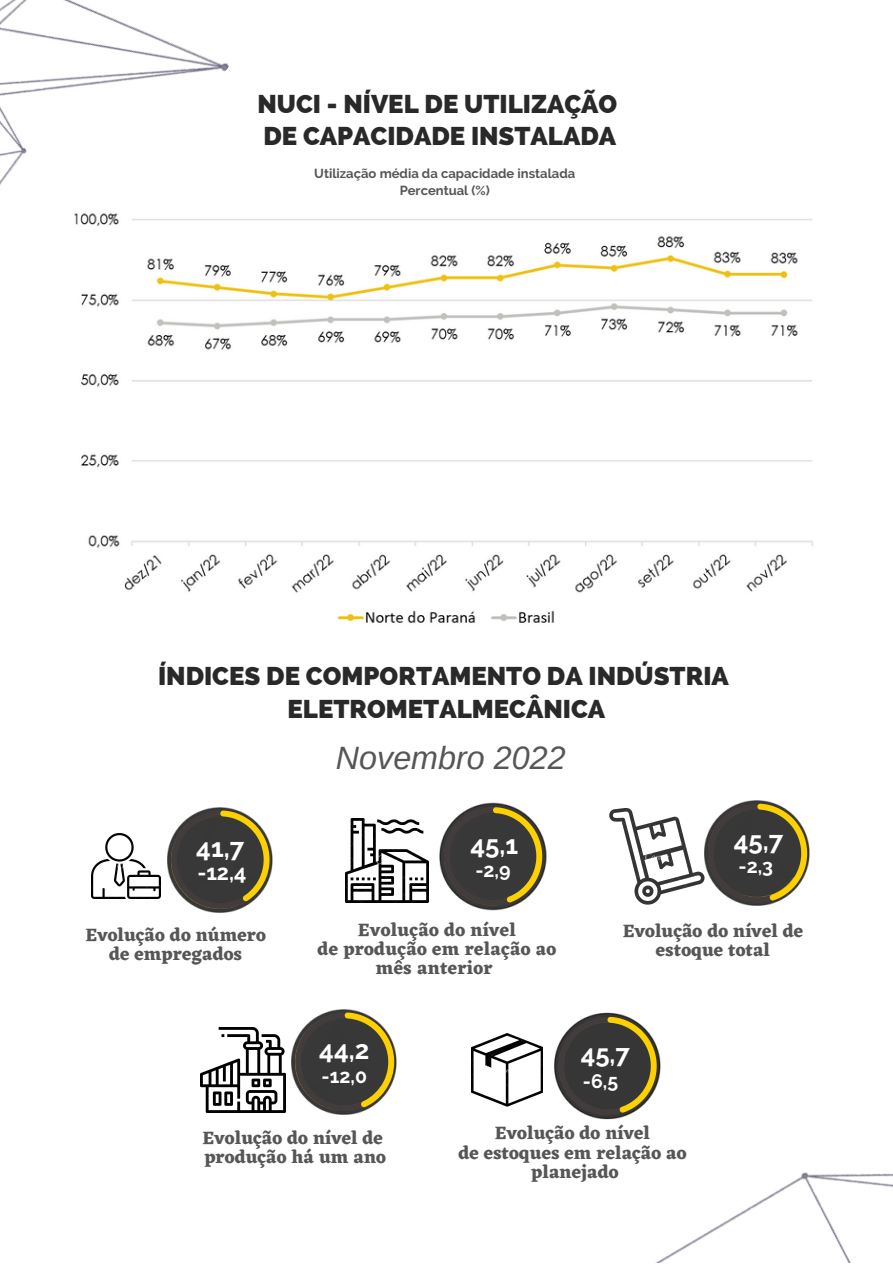
<style>
.page{position:relative;width:893px;height:1264px;background:#fff}
.page>*{position:absolute;margin:0;border:0;box-sizing:border-box;transform-origin:0 0}
.t1{font:italic 32.25px "Arimo";color:#565656}
.t2{font:800 25.8px/32.5px "Raleway";color:#2a2929}
.t3{font:700 25.8px "Raleway";color:#fff}
.t4{font:700 25.65px "Raleway";color:#fff}
.t5{font:700 21.6px "Raleway";color:#fff}
.t6{font:700 19.5px "Raleway";color:#fff}
.t7{font:700 19.35px "Raleway";color:#fff}
.t8{font:700 18.6px/19px "Eczar";color:#565656;text-align:center}
.t9{font:700 18.3px "Raleway";color:#fff}
.t10{font:700 13.05px/17.4px "Raleway";color:#565656;text-align:center}
</style>
<div class="page">
<img style="left:0;top:0;width:229px;height:185px">
<img style="left:644px;top:904px;width:248px;height:358px">
<img style="left:345px;top:818px;width:83px;height:84px">
<img style="left:471px;top:1033px;width:60px;height:73px">
<img style="left:91px;top:833px;width:69px;height:65px">
<img style="left:167px;top:807px;width:106px;height:106px">
<img style="left:439px;top:802px;width:108px;height:109px">
<img style="left:531px;top:1001px;width:138px;height:121px">
<img style="left:201px;top:1027px;width:84px;height:85px">
<img style="left:292px;top:1009px;width:105px;height:106px">
<svg style="left:295px;top:1012px;width:99px;height:99px"></svg>
<svg style="left:171px;top:810px;width:98px;height:98px"></svg>
<svg style="left:444px;top:807px;width:98px;height:98px"></svg>
<svg style="left:558px;top:1016px;width:98px;height:99px"></svg>
<img style="left:704px;top:800px;width:132px;height:134px">
<img style="left:609px;top:808px;width:96px;height:96px">
<svg style="left:707px;top:803px;width:100px;height:100px"></svg>
<img style="left:74px;top:213px;width:739px;height:410px">
<h2 class="t2" style="left:257px;top:87px;width:361px">NUCI - NÍVEL DE UTILIZAÇÃO<br>DE CAPACIDADE INSTALADA</h2>
<p class="t10" style="left:314px;top:164px;width:262px">Utilização média da capacidade instalada<br>Percentual (%)</p>
<h2 class="t2" style="left:158px;top:659px;width:572px;text-align:center">ÍNDICES DE COMPORTAMENTO DA INDÚSTRIA<br>ELETROMETALMECÂNICA</h2>
<h1 class="t1" style="left:336px;top:739px;width:231px">Novembro 2022</h1>
<h2 class="t3" style="left:196px;top:832px;width:49px">41,7</h2>
<p class="t5" style="left:197px;top:859px;width:51px">-12,4</p>
<p class="t8" style="left:85px;top:924px;width:182px">Evolução do número de empregados</p>
<h2 class="t3" style="left:470px;top:829px;width:49px">45,1</h2>
<p class="t6" style="left:475px;top:859px;width:37px">-2,9</p>
<p class="t8" style="left:317px;top:920px;width:240px">Evolução do nível<br>de produção em relação ao mês anterior</p>
<h2 class="t3" style="left:733px;top:825px;width:51px">45,7</h2>
<p class="t6" style="left:738px;top:855px;width:36px">-2,3</p>
<p class="t9" style="left:739px;top:848px;width:35px">+0,7</p>
<p class="t8" style="left:622px;top:921px;width:182px">Evolução do nível de estoque total</p>
<h2 class="t3" style="left:319px;top:1035px;width:52px">44,2</h2>
<p class="t6" style="left:321px;top:1064px;width:47px">-12,0</p>
<h3 class="t4" style="left:580px;top:1038px;width:51px">45,7</h3>
<p class="t7" style="left:583px;top:1069px;width:37px">-6,5</p>
<p class="t8" style="left:202px;top:1127px;width:185px;text-align:left">Evolução do nível de produção há um ano</p>
<p class="t8" style="left:458px;top:1123px;width:230px">Evolução do nível<br>de estoques em relação ao planejado</p>
</div>
